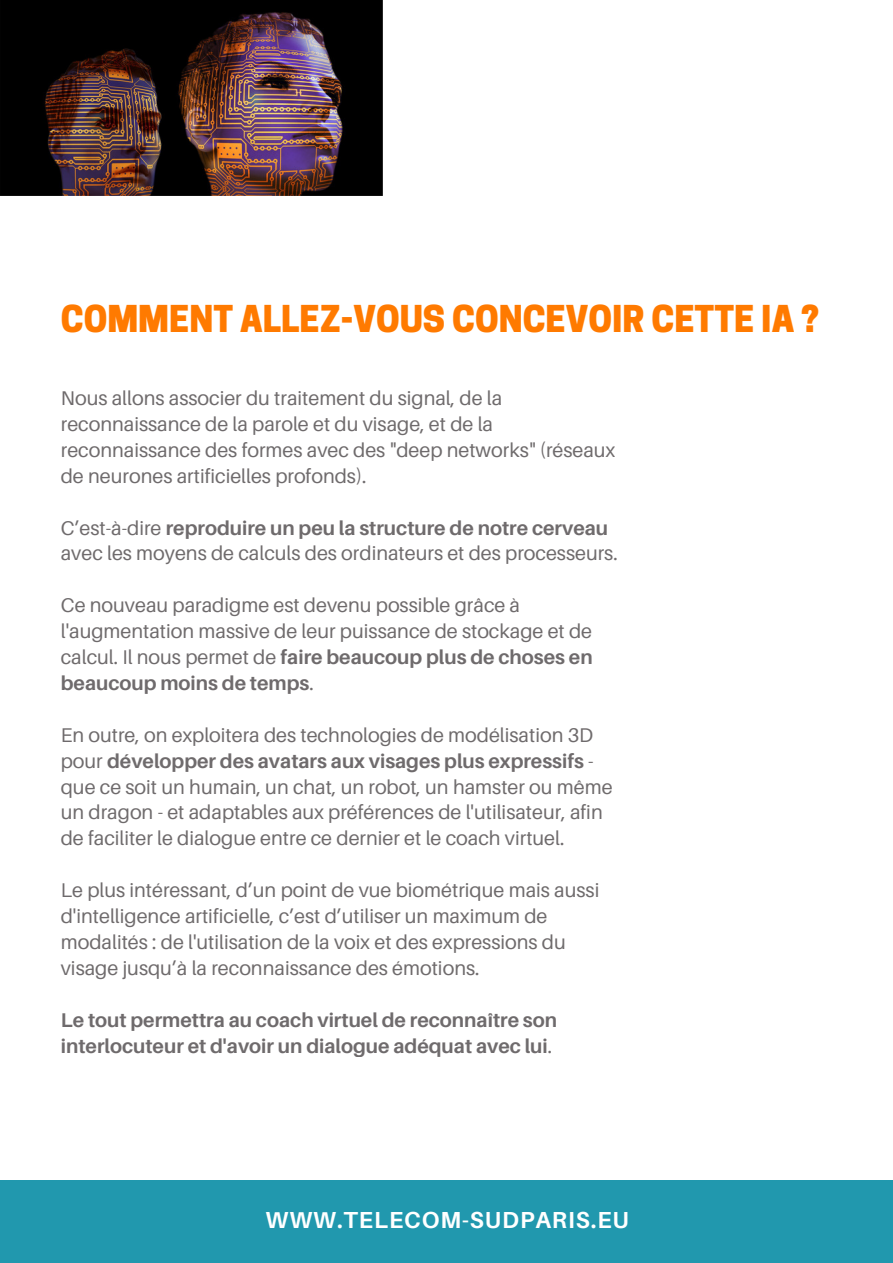
<style>
.page{position:relative;width:893px;height:1263px;background:#fff}
.page>*{position:absolute;margin:0;border:0;box-sizing:border-box;transform-origin:0 0}
.t1{font:800 34.8px "Cooper Hewitt";color:#ff7a00}
.t2{font:700 23.25px "Aileron";letter-spacing:.04em;color:#fff}
.t3{font:19.8px/26px "Aileron";color:#191315}
.t4{font:700 19.8px/26px "Aileron";color:#191315}
.s1{font-weight:700}
.s2{font-weight:400}
</style>
<div class="page">
<div style="left:0;top:1180px;width:893px;height:83px;background:#2198ae"></div>
<img style="left:0;top:0;width:383px;height:196px">
<h1 class="t1" style="left:61px;top:306px;width:760px">COMMENT ALLEZ-VOUS CONCEVOIR CETTE IA ?</h1>
<p class="t3" style="left:61px;top:385px;width:556px">Nous allons associer du traitement du signal, de la reconnaissance de la parole et du visage, et de la reconnaissance des formes avec des "deep networks" (réseaux de neurones artificielles profonds).</p>
<p class="t3" style="left:61px;top:514px;width:558px">C’est-à-dire <span class="s1">reproduire un peu la structure de notre cerveau </span>avec les moyens de calculs des ordinateurs et des processeurs.</p>
<p class="t3" style="left:61px;top:592px;width:533px">Ce nouveau paradigme est devenu possible grâce à l'augmentation massive de leur puissance de stockage et de calcul. Il nous permet de <span class="s1">faire beaucoup plus de choses en beaucoup moins de temps</span>.</p>
<p class="t3" style="left:61px;top:721px;width:553px">En outre, on exploitera des technologies de modélisation 3D pour <span class="s1">développer des avatars aux visages plus expressifs</span> - que ce soit un humain, un chat, un robot, un hamster ou même un dragon - et adaptables aux préférences de l'utilisateur, afin de faciliter le dialogue entre ce dernier et le coach virtuel.</p>
<p class="t3" style="left:61px;top:877px;width:540px">Le plus intéressant, d’un point de vue biométrique mais aussi d'intelligence artificielle, c’est d’utiliser un maximum de modalités : de l'utilisation de la voix et des expressions du visage jusqu’à la reconnaissance des émotions.</p>
<p class="t4" style="left:61px;top:1006px;width:498px">Le tout permettra au coach virtuel de reconnaître son interlocuteur et d'avoir un dialogue adéquat avec lui<span class="s2">.</span></p>
<p class="t2" style="left:266px;top:1205px;width:365px">WWW.TELECOM-SUDPARIS.EU</p>
</div>
